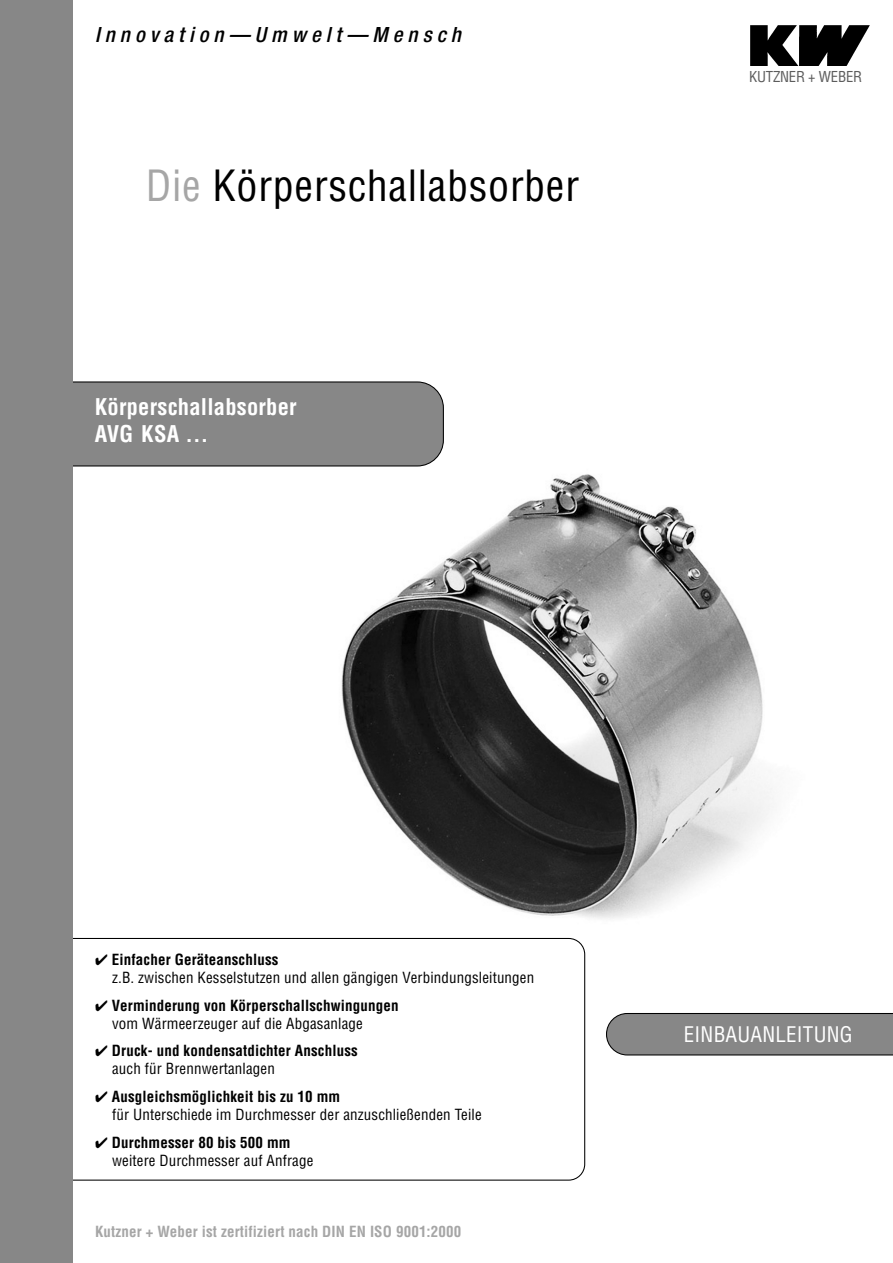
<style>
.page{position:relative;width:893px;height:1263px;background:#fff}
.page>*{position:absolute;margin:0;border:0;box-sizing:border-box;transform-origin:0 0}
.t1{font:condensed 42px "Helvetica";letter-spacing:.015em;color:#000}
.t2{font:700 condensed 22.5px/27.8px "Helvetica";letter-spacing:.01em;color:#fff}
.t3{font:italic 500 condensed 21px "Helvetica Neue";letter-spacing:.24em;color:#000}
.t4{font:condensed 21px "Helvetica";letter-spacing:.01em;color:#fff}
.t5{font:condensed 15px/18.1px "Helvetica";letter-spacing:.01em;color:#000}
.t6{font:700 condensed 15px/18.1px "Helvetica";letter-spacing:.01em;color:#000}
.t7{font:700 condensed 15px "Helvetica";letter-spacing:.01em;color:#a6a6a6}
.t8{font:condensed 14.7px "Helvetica";letter-spacing:-.015em;color:#5c5c5c}
.s1{color:#a6a6a6}
.s2{font-weight:700}
.s3{font-weight:400}
</style>
<div class="page">
<img style="left:341px;top:474px;width:432px;height:445px">
<div style="left:72px;top:381px;width:372px;height:86px;background:#878787"></div>
<svg style="left:606px;top:1013px;width:286px;height:43px;background:#838383"></svg>
<div style="left:0;top:0;width:72px;height:1263px;background:#878787"></div>
<img style="left:750px;top:26px;width:119px;height:40px">
<h3 class="t3" style="left:95px;top:27px;width:367px">Innovation—Umwelt—Mensch</h3>
<h1 class="t1" style="left:146px;top:169px;width:434px"><span class="s1">Die</span> Körperschallabsorber</h1>
<h2 class="t2" style="left:95px;top:395px;width:203px">Körperschallabsorber<br>AVG KSA ...</h2>
<p class="t8" style="left:749px;top:71px;width:114px">KUTZNER + WEBER</p>
<p class="t5" style="left:112px;top:951px;width:423px;text-indent:-17px">✔ <span class="s2">Einfacher Geräteanschluss<br></span>z.B. zwischen Kesselstutzen und allen gängigen Verbindungsleitungen</p>
<p class="t6" style="left:112px;top:997px;width:288px;text-indent:-17px">✔ Verminderung von Körperschallschwingungen <span class="s3">vom Wärmeerzeuger auf die Abgasanlage</span></p>
<p class="t6" style="left:112px;top:1043px;width:247px;text-indent:-17px">✔ Druck- und kondensatdichter Anschluss <span class="s3">auch für Brennwertanlagen</span></p>
<p class="t5" style="left:112px;top:1089px;width:371px;text-indent:-17px">✔ <span class="s2">Ausgleichsmöglichkeit bis zu 10 mm<br></span>für Unterschiede im Durchmesser der anzuschließenden Teile</p>
<p class="t5" style="left:112px;top:1135px;width:203px;text-indent:-17px">✔ <span class="s2">Durchmesser 80 bis 500 mm </span>weitere Durchmesser auf Anfrage</p>
<p class="t7" style="left:95px;top:1226px;width:368px">Kutzner + Weber ist zertifiziert nach DIN EN ISO 9001:2000</p>
<h3 class="t4" style="left:684px;top:1026px;width:170px">EINBAUANLEITUNG</h3>
</div>
